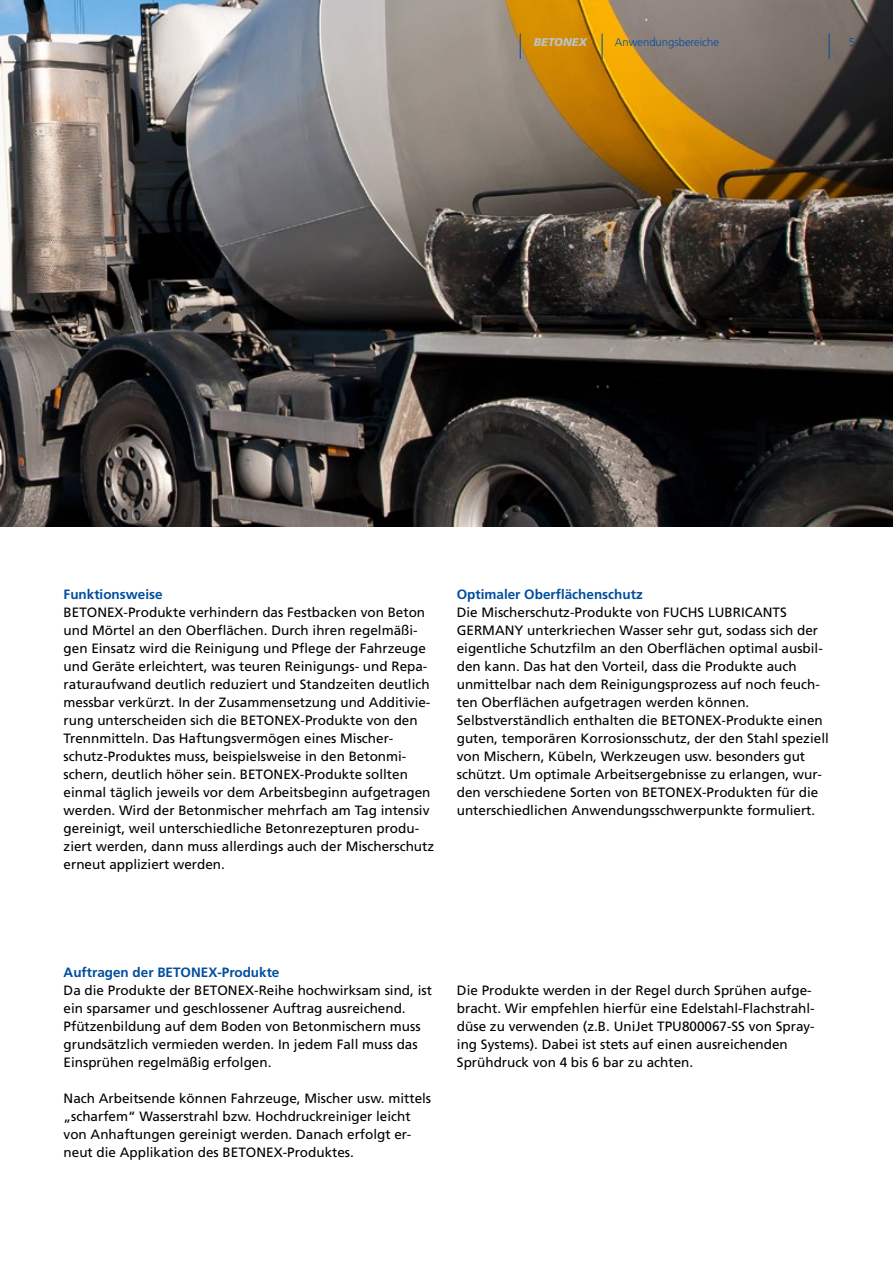
<style>
.page{position:relative;width:893px;height:1263px;background:#fff}
.page>*{position:absolute;margin:0;border:0;box-sizing:border-box;transform-origin:0 0}
.t1{font:13.5px/18px "Frutiger LT Std";color:#000}
.t2{font:700 13.5px "Frutiger LT Std";color:#004e9e}
.t3{font:300 11.25px "Frutiger LT Std";color:#004e9e}
.t4{font:italic 900 11.25px "Frutiger";color:#bac3c8}
</style>
<div class="page">
<img style="left:0;top:0;width:893px;height:527px">
<svg style="left:602px;top:34px;width:1px;height:25px"></svg>
<svg style="left:829px;top:34px;width:1px;height:25px"></svg>
<svg style="left:520px;top:34px;width:1px;height:25px"></svg>
<p class="t4" style="left:534px;top:35px;width:55px">BETONEX</p>
<p class="t3" style="left:615px;top:36px;width:106px">Anwendungsbereiche</p>
<p class="t3" style="left:849px;top:36px;width:8px">5</p>
<p class="t2" style="left:64px;top:586px;width:101px">Funktionsweise</p>
<p class="t1" style="left:64px;top:603px;width:372px">BETONEX-Produkte verhindern das Festbacken von Beton und Mörtel an den Oberflächen. Durch ihren regelmäßi&shy;gen Einsatz wird die Reinigung und Pflege der Fahrzeuge und Geräte erleichtert, was teuren Reinigungs- und Repa&shy;raturaufwand deutlich reduziert und Standzeiten deutlich messbar verkürzt. In der Zusammensetzung und Additivie&shy;rung unterscheiden sich die BETONEX-Produkte von den Trennmitteln. Das Haftungsvermögen eines Mischer&shy;schutz-Produktes muss, beispielsweise in den Betonmi&shy;schern, deutlich höher sein. BETONEX-Produkte sollten einmal täglich jeweils vor dem Arbeitsbeginn aufgetragen werden. Wird der Betonmischer mehrfach am Tag intensiv gereinigt, weil unterschiedliche Betonrezepturen produ&shy;ziert werden, dann muss allerdings auch der Mischerschutz erneut appliziert werden.</p>
<p class="t2" style="left:457px;top:586px;width:188px">Optimaler Oberflächenschutz</p>
<p class="t1" style="left:457px;top:603px;width:374px">Die Mischerschutz-Produkte von FUCHS LUBRICANTS GERMANY unterkriechen Wasser sehr gut, sodass sich der eigentliche Schutzfilm an den Oberflächen optimal ausbil&shy;den kann. Das hat den Vorteil, dass die Produkte auch unmittelbar nach dem Reinigungsprozess auf noch feuch&shy;ten Oberflächen aufgetragen werden können.<br>Selbstverständlich enthalten die BETONEX-Produkte einen guten, temporären Korrosionsschutz, der den Stahl speziell von Mischern, Kübeln, Werkzeugen usw. besonders gut schützt. Um optimale Arbeitsergebnisse zu erlangen, wur&shy;den verschiedene Sorten von BETONEX-Produkten für die unterschiedlichen Anwendungsschwerpunkte formuliert.</p>
<p class="t2" style="left:64px;top:964px;width:217px">Auftragen der BETONEX-Produkte</p>
<p class="t1" style="left:64px;top:981px;width:370px">Da die Produkte der BETONEX-Reihe hochwirksam sind, ist ein sparsamer und geschlossener Auftrag ausreichend.<br>Pfützenbildung auf dem Boden von Betonmischern muss grundsätzlich vermieden werden. In jedem Fall muss das Einsprühen regelmäßig erfolgen.</p>
<p class="t1" style="left:64px;top:1089px;width:369px">Nach Arbeitsende können Fahrzeuge, Mischer usw. mittels „scharfem“ Wasserstrahl bzw. Hochdruckreiniger leicht von Anhaftungen gereinigt werden. Danach erfolgt er&shy;neut die Applikation des BETONEX-Produktes.</p>
<p class="t1" style="left:457px;top:981px;width:359px">Die Produkte werden in der Regel durch Sprühen aufge&shy;bracht. Wir empfehlen hierfür eine Edelstahl-Flachstrahl&shy;düse zu verwenden (z.B. UniJet TPU800067-SS von Spray&shy;ing Systems). Dabei ist stets auf einen ausreichenden Sprühdruck von 4 bis 6 bar zu achten.</p>
</div>
